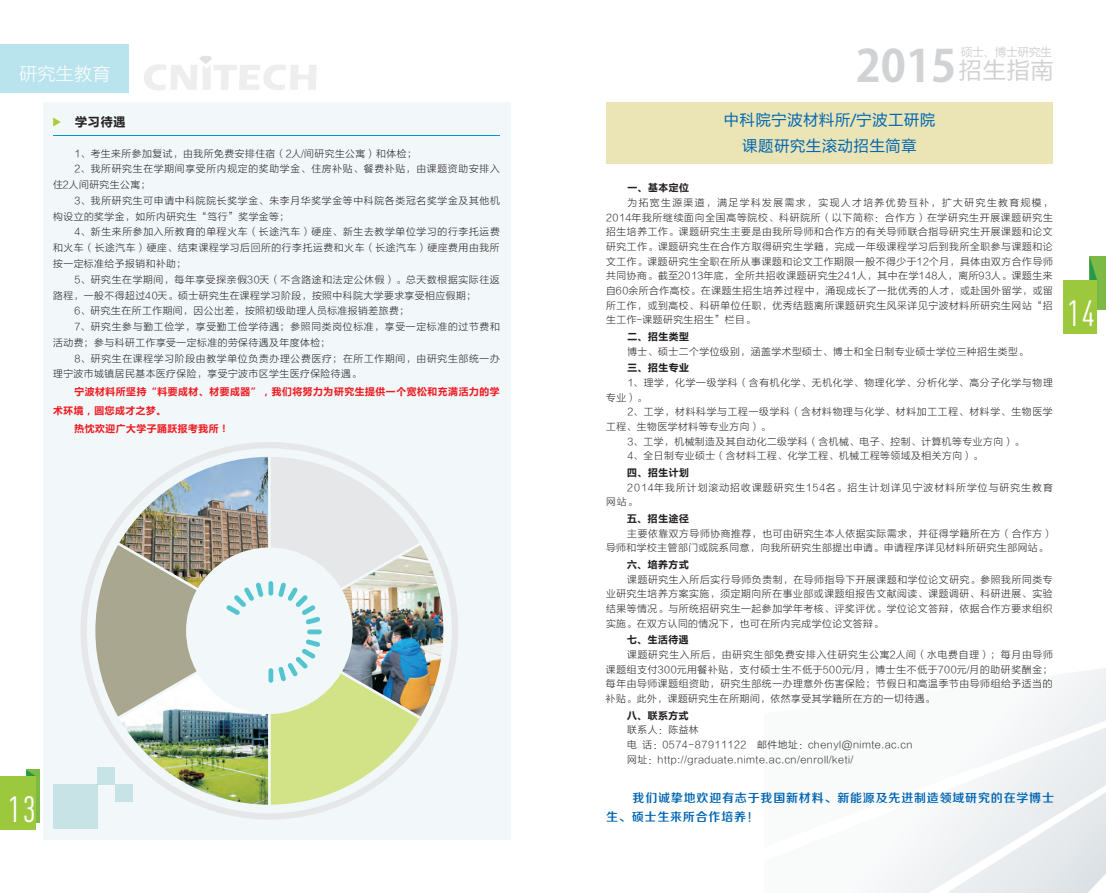
<style>
.page{position:relative;width:1106px;height:893px;background:#fff}
.page>*{position:absolute;margin:0;border:0;box-sizing:border-box;transform-origin:0 0}
.t1{font:700 43.95px "Adobe Gothic Std";color:#d1d2d4}
.t2{font:36px "DIN Cond";color:#fff}
.t3{font:22.5px "Microsoft Ya Hei";color:#d1d2d4}
.t4{font:18.15px "FZLTXHK GBK1 0";letter-spacing:.015em;color:#fff}
.t5{font:15px/25.8px "Microsoft Ya Hei";letter-spacing:.06em;color:#0166b3;text-align:center}
.t6{font:12px/19.2px "FZZZHONGJW GB1 0";letter-spacing:.065em;color:#0166b3}
.t7{font:700 12px "Microsoft Ya Hei";color:#231f20}
.t8{font:11.4px "Microsoft Ya Hei";color:#d1d2d4}
.t9{font:9.75px/14.7px "FZLTXHK GBK1 0";letter-spacing:.065em;color:#231f20;text-align:justify}
.t10{font:700 9.75px "Microsoft Ya Hei";letter-spacing:.065em;color:#ee1d23}
.t11{font:700 9.75px "Microsoft Ya Hei";letter-spacing:.06em;color:#231f20}
.t12{font:9.75px/14.7px "FZLTXHK GBK1 0";letter-spacing:.115em;color:#231f20}
</style>
<div class="page">
<div style="left:43px;top:102px;width:467px;height:738px;background:#f2f8f9"></div>
<svg style="left:878px;top:668px;width:228px;height:225px;fill:#f5f6f7"></svg>
<div style="left:0;top:44px;width:129px;height:49px;background:#b9e4ed"></div>
<div style="left:606px;top:102px;width:446px;height:62px;background:#ebe5b6"></div>
<svg style="left:144px;top:56px;width:172px;height:34px"></svg>
<img style="left:119px;top:457px;width:149px;height:131px">
<svg style="left:95px;top:545px;width:102px;height:172px;background:#b1af9c"></svg>
<img style="left:119px;top:673px;width:149px;height:132px">
<img style="left:352px;top:545px;width:91px;height:172px">
<div style="left:268px;top:668px;width:5px;height:15px;background:#54c5cf;border-radius:2px"></div>
<div style="left:268px;top:581px;width:5px;height:15px;background:#54c5cf;border-radius:2px"></div>
<svg style="left:271px;top:457px;width:148px;height:168px"></svg>
<div style="left:307px;top:629px;width:15px;height:5px;background:#54c5cf;border-radius:2px"></div>
<svg style="left:226px;top:582px;width:37px;height:33px"></svg>
<svg style="left:271px;top:639px;width:148px;height:166px"></svg>
<svg style="left:53px;top:118px;width:8px;height:8px"></svg>
<hr style="left:53px;top:135px;width:447px;height:1px;background:#0095d9">
<div style="left:53px;top:785px;width:45px;height:44px;background:#c7e3e6"></div>
<div style="left:98px;top:767px;width:17px;height:18px;background:#c7e3e6"></div>
<div style="left:115px;top:785px;width:17px;height:17px;background:#c7e3e6"></div>
<div style="left:26px;top:770px;width:14px;height:53px;background:#7cba45"></div>
<svg style="left:26px;top:770px;width:10px;height:6px"></svg>
<div style="left:0;top:776px;width:36px;height:53px;background:#9cc83e"></div>
<div style="left:1089px;top:256px;width:17px;height:54px;background:#7cba45"></div>
<svg style="left:1089px;top:257px;width:8px;height:23px"></svg>
<div style="left:1063px;top:280px;width:34px;height:53px;background:#9cc83e"></div>
<h3 class="t4" style="left:19px;top:63px;width:93px">研究生教育</h3>
<h1 class="t1" style="left:855px;top:44px;width:102px">2015</h1>
<p class="t8" style="left:961px;top:47px;width:92px">硕士、博士研究生</p>
<h3 class="t3" style="left:959px;top:60px;width:96px">招生指南</h3>
<p class="t7" style="left:75px;top:116px;width:52px">学习待遇</p>
<p class="t9" style="left:74px;top:146px;width:344px">1、考生来所参加复试，由我所免费安排住宿（2人/间研究生公寓）和体检；</p>
<p class="t9" style="left:74px;top:162px;width:427px">2、我所研究生在学期间享受所内规定的奖助学金、住房补贴、餐费补贴，由课题资助安排入</p>
<p class="t9" style="left:53px;top:178px;width:99px">住2人间研究生公寓；</p>
<p class="t9" style="left:74px;top:193px;width:427px">3、我所研究生可申请中科院院长奖学金、朱李月华奖学金等中科院各类冠名奖学金及其他机</p>
<p class="t9" style="left:53px;top:209px;width:238px">构设立的奖学金，如所内研究生“笃行”奖学金等；</p>
<p class="t9" style="left:74px;top:225px;width:427px">4、新生来所参加入所教育的单程火车（长途汽车）硬座、新生去教学单位学习的行李托运费</p>
<p class="t9" style="left:53px;top:241px;width:448px">和火车（长途汽车）硬座、结束课程学习后回所的行李托运费和火车（长途汽车）硬座费用由我所</p>
<p class="t9" style="left:53px;top:257px;width:135px">按一定标准给予报销和补助；</p>
<p class="t9" style="left:74px;top:272px;width:427px">5、研究生在学期间，每年享受探亲假30天（不含路途和法定公休假）。总天数根据实际往返</p>
<p class="t9" style="left:53px;top:288px;width:424px">路程，一般不得超过40天。硕士研究生在课程学习阶段，按照中科院大学要求享受相应假期；</p>
<p class="t9" style="left:74px;top:304px;width:336px">6、研究生在所工作期间，因公出差，按照初级助理人员标准报销差旅费；</p>
<p class="t9" style="left:74px;top:320px;width:427px">7、研究生参与勤工俭学，享受勤工俭学待遇；参照同类岗位标准，享受一定标准的过节费和</p>
<p class="t9" style="left:53px;top:335px;width:279px">活动费；参与科研工作享受一定标准的劳保待遇及年度体检；</p>
<p class="t9" style="left:74px;top:351px;width:427px">8、研究生在课程学习阶段由教学单位负责办理公费医疗；在所工作期间，由研究生部统一办</p>
<p class="t9" style="left:53px;top:367px;width:310px">理宁波市城镇居民基本医疗保险，享受宁波市区学生医疗保险待遇。</p>
<p class="t10" style="left:74px;top:388px;width:427px">宁波材料所坚持“料要成材、材要成器”，我们将努力为研究生提供一个宽松和充满活力的学</p>
<p class="t10" style="left:53px;top:406px;width:115px">术环境，圆您成才之梦。</p>
<p class="t10" style="left:74px;top:424px;width:156px">热忱欢迎广大学子踊跃报考我所！</p>
<h3 class="t5" style="left:724px;top:108px;width:213px">中科院宁波材料所/宁波工研院课题研究生滚动招生简章</h3>
<p class="t11" style="left:627px;top:183px;width:63px">一、基本定位</p>
<p class="t9" style="left:606px;top:196px;width:448px;text-indent:21px">为拓宽生源渠道，满足学科发展需求，实现人才培养优势互补，扩大研究生教育规模，2014年我所继续面向全国高等院校、科研院所（以下简称：合作方）在学研究生开展课题研究生招生培养工作。课题研究生主要是由我所导师和合作方的有关导师联合指导研究生开展课题和论文研究工作。课题研究生在合作方取得研究生学籍，完成一年级课程学习后到我所全职参与课题和论文工作。课题研究生全职在所从事课题和论文工作期限一般不得少于12个月，具体由双方合作导师共同协商。截至2013年底，全所共招收课题研究生241人，其中在学148人，离所93人。课题生来自60余所合作高校。在课题生招生培养过程中，涌现成长了一批优秀的人才，或赴国外留学，或留所工作，或到高校、科研单位任职，优秀结题离所课题研究生风采详见宁波材料所研究生网站“招生工作-课题研究生招生”栏目。</p>
<p class="t11" style="left:627px;top:332px;width:63px">二、招生类型</p>
<p class="t9" style="left:627px;top:344px;width:402px">博士、硕士二个学位级别，涵盖学术型硕士、博士和全日制专业硕士学位三种招生类型。</p>
<p class="t11" style="left:627px;top:363px;width:63px">三、招生专业</p>
<p class="t9" style="left:606px;top:376px;width:448px;text-indent:21px">1、理学，化学一级学科（含有机化学、无机化学、物理化学、分析化学、高分子化学与物理专业）。</p>
<p class="t9" style="left:627px;top:405px;width:427px">2、工学，材料科学与工程一级学科（含材料物理与化学、材料加工工程、材料学、生物医学</p>
<p class="t9" style="left:606px;top:420px;width:166px">工程、生物医学材料等专业方向）。</p>
<p class="t9" style="left:627px;top:434px;width:398px">3、工学，机械制造及其自动化二级学科（含机械、电子、控制、计算机等专业方向）。</p>
<p class="t9" style="left:627px;top:449px;width:357px">4、全日制专业硕士（含材料工程、化学工程、机械工程等领域及相关方向）。</p>
<p class="t11" style="left:627px;top:468px;width:63px">四、招生计划</p>
<p class="t12" style="left:606px;top:480px;width:448px;text-indent:21px">2014年我所计划滚动招收课题研究生154名。招生计划详见宁波材料所学位与研究生教育网站。</p>
<p class="t11" style="left:627px;top:514px;width:63px">五、招生途径</p>
<p class="t9" style="left:606px;top:526px;width:448px;text-indent:21px">主要依靠双方导师协商推荐，也可由研究生本人依据实际需求，并征得学籍所在方（合作方）导师和学校主管部门或院系同意，向我所研究生部提出申请。申请程序详见材料所研究生部网站。</p>
<p class="t11" style="left:627px;top:560px;width:63px">六、培养方式</p>
<p class="t9" style="left:606px;top:572px;width:448px;text-indent:21px">课题研究生入所后实行导师负责制，在导师指导下开展课题和学位论文研究。参照我所同类专业研究生培养方案实施，须定期向所在事业部或课题组报告文献阅读、课题调研、科研进展、实验结果等情况。与所统招研究生一起参加学年考核、评奖评优。学位论文答辩，依据合作方要求组织实施。在双方认同的情况下，也可在所内完成学位论文答辩。</p>
<p class="t11" style="left:627px;top:636px;width:63px">七、生活待遇</p>
<p class="t9" style="left:606px;top:648px;width:448px;text-indent:21px">课题研究生入所后，由研究生部免费安排入住研究生公寓2人间（水电费自理）；每月由导师课题组支付300元用餐补贴，支付硕士生不低于500元/月，博士生不低于700元/月的助研奖酬金；每年由导师课题组资助，研究生部统一办理意外伤害保险；节假日和高温季节由导师组给予适当的补贴。此外，课题研究生在所期间，依然享受其学籍所在方的一切待遇。</p>
<p class="t11" style="left:627px;top:711px;width:63px">八、联系方式</p>
<p class="t9" style="left:627px;top:723px;width:287px;text-align:left">联系人：陈益林<br>电 话：0574-87911122 邮件地址：chenyl@nimte.ac.cn网址：http://graduate.nimte.ac.cn/enroll/keti/</p>
<h2 class="t2" style="left:1067px;top:300px;width:29px">14</h2>
<h2 class="t2" style="left:8px;top:796px;width:29px">13</h2>
<p class="t6" style="left:606px;top:789px;width:449px;text-indent:26px">我们诚挚地欢迎有志于我国新材料、新能源及先进制造领域研究的在学博士生、硕士生来所合作培养！</p>
</div>
